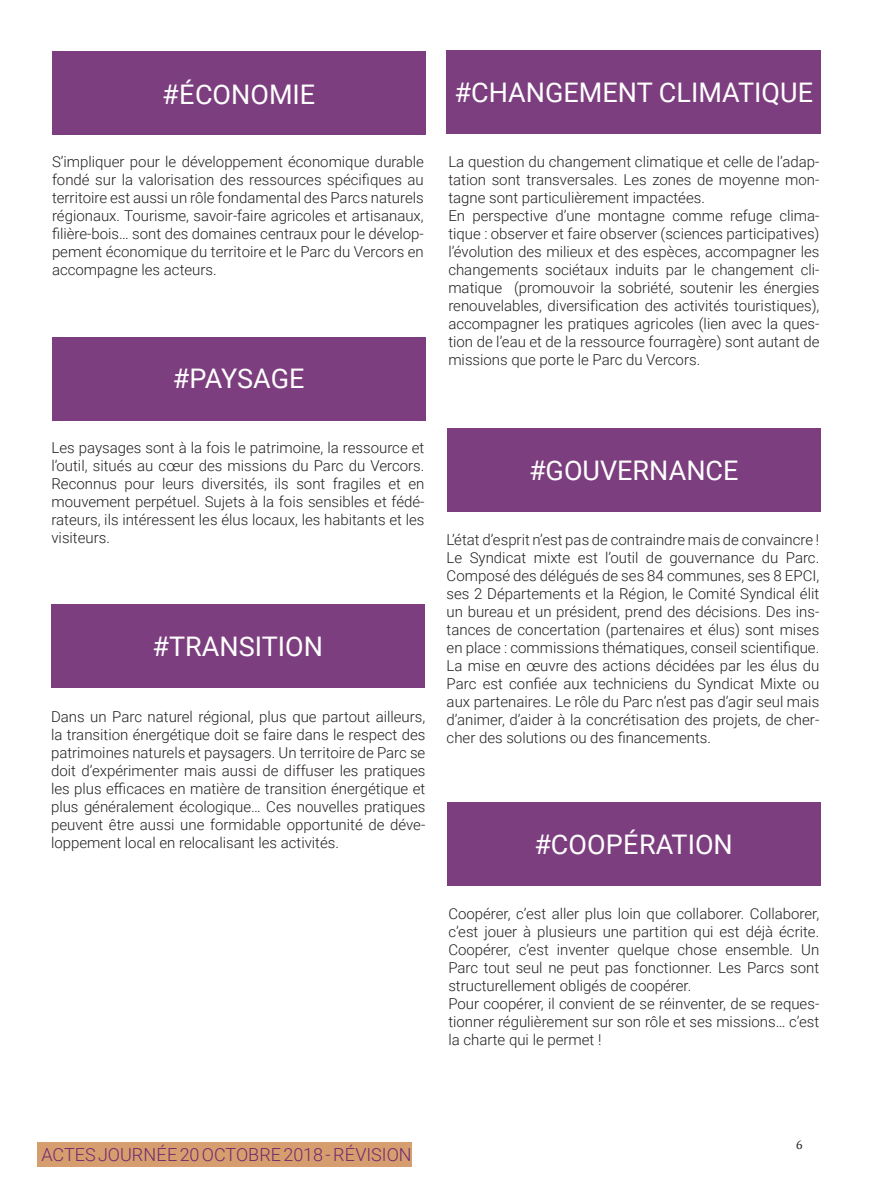
<style>
.page{position:relative;width:872px;height:1191px;background:#fff}
.page>*{position:absolute;margin:0;border:0;box-sizing:border-box;transform-origin:0 0}
.t1{font:27px "Roboto";color:#fff}
.t2{font:300 18px "Roboto";color:#6e2a70}
.t3{font:300 15px/18px "Roboto";color:#231f20;text-align:justify}
.t4{font:12px "PT Serif";color:#231f20}
</style>
<div class="page">
<div style="left:37px;top:1142px;width:375px;height:24px;background:#d69e6e"></div>
<div style="left:52px;top:337px;width:373px;height:83px;background:#7c3e7e"></div>
<div style="left:51px;top:604px;width:373px;height:83px;background:#7c3e7e"></div>
<div style="left:446px;top:50px;width:375px;height:84px;background:#7c3e7e"></div>
<div style="left:447px;top:428px;width:373px;height:83px;background:#7c3e7e"></div>
<div style="left:447px;top:802px;width:373px;height:84px;background:#7c3e7e"></div>
<div style="left:52px;top:51px;width:373px;height:84px;background:#7c3e7e"></div>
<h1 class="t1" style="left:162px;top:76px;width:155px">#ÉCONOMIE</h1>
<p class="t3" style="left:52px;top:152px;width:373px">S’impliquer pour le développement économique durable fondé sur la valorisation des ressources spécifiques au territoire est aussi un rôle fondamental des Parcs naturels régionaux. Tourisme, savoir-faire agricoles et artisanaux, filière-bois… sont des domaines centraux pour le dévelop&shy;pement économique du territoire et le Parc du Vercors en accompagne les acteurs.</p>
<h1 class="t1" style="left:173px;top:360px;width:133px">#PAYSAGE</h1>
<p class="t3" style="left:51px;top:438px;width:374px">Les paysages sont à la fois le patrimoine, la ressource et l’outil, situés au cœur des missions du Parc du Vercors.<br>Reconnus pour leurs diversités, ils sont fragiles et en mouvement perpétuel. Sujets à la fois sensibles et fédé&shy;rateurs, ils intéressent les élus locaux, les habitants et les visiteurs.</p>
<h1 class="t1" style="left:152px;top:627px;width:172px">#TRANSITION</h1>
<p class="t3" style="left:51px;top:707px;width:376px">Dans un Parc naturel régional, plus que partout ailleurs, la transition énergétique doit se faire dans le respect des patrimoines naturels et paysagers. Un territoire de Parc se doit d’expérimenter mais aussi de diffuser les pratiques les plus efficaces en matière de transition énergétique et plus généralement écologique… Ces nouvelles pratiques peuvent être aussi une formidable opportunité de déve&shy;loppement local en relocalisant les activités.</p>
<h1 class="t1" style="left:454px;top:73px;width:360px">#CHANGEMENT CLIMATIQUE</h1>
<p class="t3" style="left:448px;top:152px;width:373px;text-align:left">La question du changement climatique et celle de l’adap&shy;tation sont transversales. Les zones de moyenne mon&shy;tagne sont particulièrement impactées.<br>En perspective d’une montagne comme refuge clima&shy;tique : observer et faire observer (sciences participatives) l’évolution des milieux et des espèces, accompagner les changements sociétaux induits par le changement cli&shy;matique (promouvoir la sobriété, soutenir les énergies renouvelables, diversification des activités touristiques), accompagner les pratiques agricoles (lien avec la ques&shy;tion de l’eau et de la ressource fourragère) sont autant de missions que porte le Parc du Vercors.</p>
<h1 class="t1" style="left:529px;top:451px;width:211px">#GOUVERNANCE</h1>
<p class="t3" style="left:446px;top:529px;width:374px">L’état d’esprit n’est pas de contraindre mais de convaincre !<br>Le Syndicat mixte est l’outil de gouvernance du Parc.<br>Composé des délégués de ses 84 communes, ses 8 EPCI, ses 2 Départements et la Région, le Comité Syndical élit un bureau et un président, prend des décisions. Des ins&shy;tances de concertation (partenaires et élus) sont mises en place : commissions thématiques, conseil scientifique.<br>La mise en œuvre des actions décidées par les élus du Parc est confiée aux techniciens du Syndicat Mixte ou aux partenaires. Le rôle du Parc n’est pas d’agir seul mais d’animer, d’aider à la concrétisation des projets, de cher&shy;cher des solutions ou des financements.</p>
<h1 class="t1" style="left:534px;top:825px;width:200px">#COOPÉRATION</h1>
<p class="t3" style="left:448px;top:904px;width:372px;text-align:left">Coopérer, c’est aller plus loin que collaborer. Collaborer, c’est jouer à plusieurs une partition qui est déjà écrite.<br>Coopérer, c’est inventer quelque chose ensemble. Un Parc tout seul ne peut pas fonctionner. Les Parcs sont structurellement obligés de coopérer.<br>Pour coopérer, il convient de se réinventer, de se reques&shy;tionner régulièrement sur son rôle et ses missions… c’est la charte qui le permet !</p>
<p class="t2" style="left:41px;top:1141px;width:372px">ACTES JOURNÉE 20 OCTOBRE 2018 - RÉVISION</p>
<p class="t4" style="left:796px;top:1136px;width:8px">6</p>
</div>
